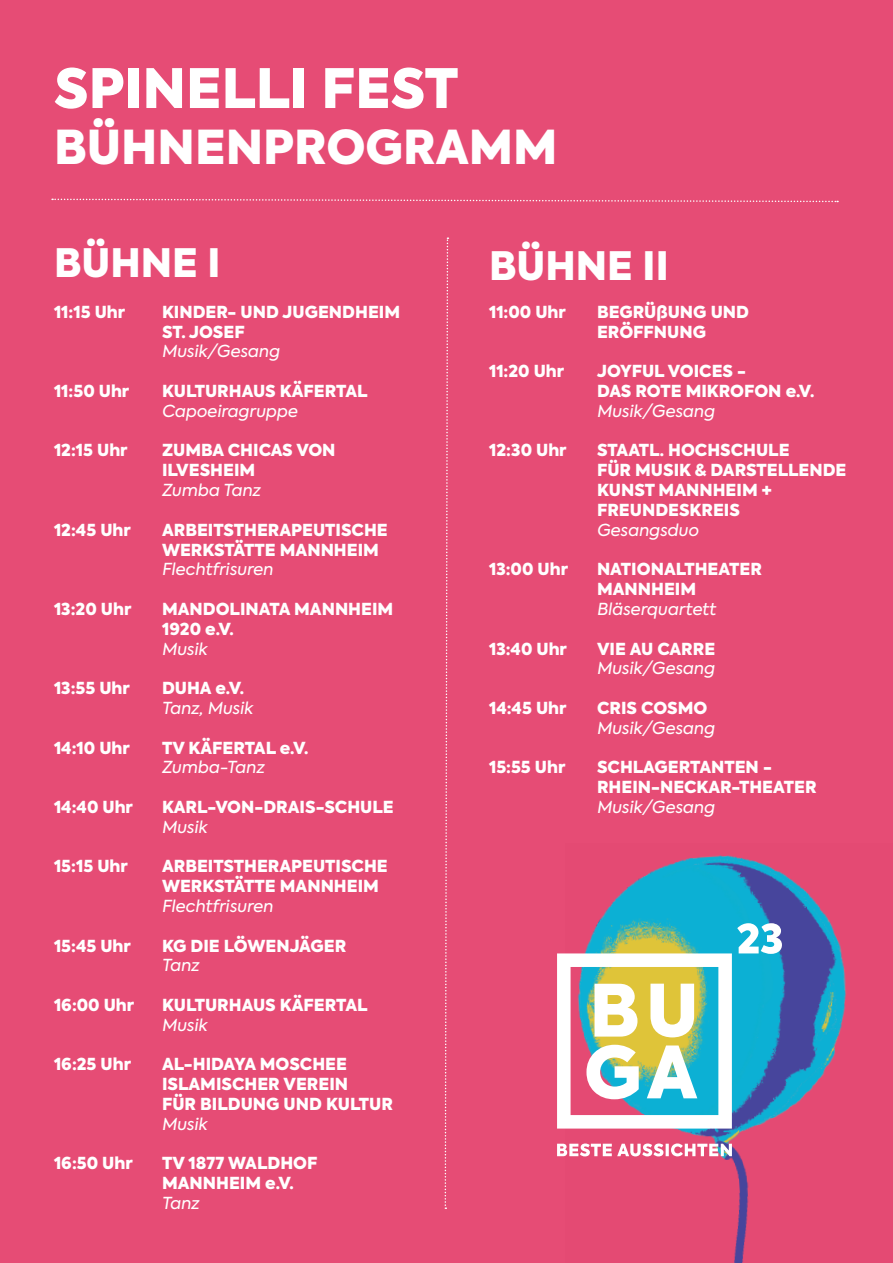
<style>
.page{position:relative;width:893px;height:1263px;background:#fff}
.page>*{position:absolute;margin:0;border:0;box-sizing:border-box;transform-origin:0 0}
.t1{font:900 54px "Axiforma";color:#fff}
.t2{font:900 46.5px "Axiforma";color:#fff}
.t3{font:900 39px "Axiforma";color:#fff}
.t4{font:900 16.5px/19.8px "Axiforma";color:#fff}
.t5{font:italic 16.5px "Axiforma";color:#fff}
</style>
<div class="page">
<div style="left:1px;top:0;width:892px;height:1263px;background:#e64c75"></div>
<img style="left:565px;top:855px;width:281px;height:408px">
<svg style="left:557px;top:923px;width:225px;height:205px;background:#98c0bd"></svg>
<svg style="left:557px;top:1143px;width:175px;height:13px"></svg>
<svg style="left:52px;top:198px;width:786px;height:5px"></svg>
<svg style="left:444px;top:237px;width:5px;height:972px"></svg>
<h1 class="t1" style="left:54px;top:50px;width:406px">SPINELLI FEST</h1>
<h2 class="t2" style="left:54px;top:114px;width:505px">BÜHNENPROGRAMM</h2>
<h3 class="t3" style="left:54px;top:235px;width:168px">BÜHNE I</h3>
<h3 class="t3" style="left:489px;top:238px;width:181px">BÜHNE II</h3>
<p class="t4" style="left:489px;top:302px;width:78px">11:00 Uhr</p>
<p class="t4" style="left:597px;top:302px;width:154px">BEGRÜßUNG UND<br>ERÖFFNUNG</p>
<p class="t4" style="left:489px;top:362px;width:77px">11:20 Uhr</p>
<p class="t4" style="left:597px;top:362px;width:219px">JOYFUL VOICES -<br>DAS ROTE MIKROFON e.V.</p>
<p class="t5" style="left:597px;top:400px;width:119px">Musik/Gesang</p>
<p class="t4" style="left:489px;top:441px;width:79px">12:30 Uhr</p>
<p class="t4" style="left:597px;top:441px;width:251px">STAATL. HOCHSCHULE<br>FÜR MUSIK &amp; DARSTELLENDE<br>KUNST MANNHEIM +<br>FREUNDESKREIS</p>
<p class="t5" style="left:597px;top:519px;width:103px">Gesangsduo</p>
<p class="t4" style="left:489px;top:560px;width:81px">13:00 Uhr</p>
<p class="t4" style="left:597px;top:560px;width:166px">NATIONALTHEATER<br>MANNHEIM</p>
<p class="t5" style="left:597px;top:598px;width:121px">Bläserquartett</p>
<p class="t4" style="left:489px;top:639px;width:79px">13:40 Uhr</p>
<p class="t4" style="left:597px;top:639px;width:120px">VIE AU CARRE</p>
<p class="t5" style="left:597px;top:658px;width:119px">Musik/Gesang</p>
<p class="t4" style="left:489px;top:698px;width:79px">14:45 Uhr</p>
<p class="t4" style="left:597px;top:698px;width:112px">CRIS COSMO</p>
<p class="t5" style="left:597px;top:717px;width:119px">Musik/Gesang</p>
<p class="t4" style="left:489px;top:758px;width:78px">15:55 Uhr</p>
<p class="t4" style="left:597px;top:758px;width:221px">SCHLAGERTANTEN -<br>RHEIN-NECKAR-THEATER</p>
<p class="t5" style="left:597px;top:796px;width:119px">Musik/Gesang</p>
<p class="t4" style="left:54px;top:302px;width:73px">11:15 Uhr</p>
<p class="t4" style="left:162px;top:302px;width:240px">KINDER- UND JUGENDHEIM<br>ST. JOSEF</p>
<p class="t5" style="left:162px;top:341px;width:119px">Musik/Gesang</p>
<p class="t4" style="left:54px;top:381px;width:77px">11:50 Uhr</p>
<p class="t4" style="left:162px;top:381px;width:207px">KULTURHAUS KÄFERTAL</p>
<p class="t5" style="left:162px;top:400px;width:137px">Capoeiragruppe</p>
<p class="t4" style="left:54px;top:441px;width:75px">12:15 Uhr</p>
<p class="t4" style="left:162px;top:441px;width:175px">ZUMBA CHICAS VON<br>ILVESHEIM</p>
<p class="t5" style="left:162px;top:479px;width:100px">Zumba Tanz</p>
<p class="t4" style="left:54px;top:520px;width:78px">12:45 Uhr</p>
<p class="t4" style="left:162px;top:520px;width:227px">ARBEITSTHERAPEUTISCHE<br>WERKSTÄTTE MANNHEIM</p>
<p class="t5" style="left:162px;top:559px;width:113px">Flechtfrisuren</p>
<p class="t4" style="left:54px;top:599px;width:79px">13:20 Uhr</p>
<p class="t4" style="left:162px;top:599px;width:233px">MANDOLINATA MANNHEIM<br>1920 e.V.</p>
<p class="t5" style="left:162px;top:638px;width:47px">Musik</p>
<p class="t4" style="left:54px;top:678px;width:77px">13:55 Uhr</p>
<p class="t4" style="left:162px;top:678px;width:84px">DUHA e.V.</p>
<p class="t5" style="left:162px;top:697px;width:93px">Tanz, Musik</p>
<p class="t4" style="left:54px;top:738px;width:77px">14:10 Uhr</p>
<p class="t4" style="left:162px;top:738px;width:148px">TV KÄFERTAL e.V.</p>
<p class="t5" style="left:162px;top:757px;width:104px">Zumba-Tanz</p>
<p class="t4" style="left:54px;top:797px;width:80px">14:40 Uhr</p>
<p class="t4" style="left:162px;top:797px;width:233px">KARL-VON-DRAIS-SCHULE</p>
<p class="t5" style="left:162px;top:816px;width:47px">Musik</p>
<p class="t4" style="left:54px;top:857px;width:75px">15:15 Uhr</p>
<p class="t4" style="left:162px;top:857px;width:227px">ARBEITSTHERAPEUTISCHE<br>WERKSTÄTTE MANNHEIM</p>
<p class="t5" style="left:162px;top:895px;width:113px">Flechtfrisuren</p>
<p class="t4" style="left:54px;top:936px;width:78px">15:45 Uhr</p>
<p class="t4" style="left:162px;top:936px;width:186px">KG DIE LÖWENJÄGER</p>
<p class="t5" style="left:162px;top:955px;width:39px">Tanz</p>
<p class="t4" style="left:54px;top:995px;width:82px">16:00 Uhr</p>
<p class="t4" style="left:162px;top:995px;width:207px">KULTURHAUS KÄFERTAL</p>
<p class="t5" style="left:162px;top:1014px;width:47px">Musik</p>
<p class="t4" style="left:54px;top:1055px;width:79px">16:25 Uhr</p>
<p class="t4" style="left:162px;top:1055px;width:232px">AL-HIDAYA MOSCHEE<br>ISLAMISCHER VEREIN<br>FÜR BILDUNG UND KULTUR</p>
<p class="t5" style="left:162px;top:1113px;width:47px">Musik</p>
<p class="t4" style="left:54px;top:1154px;width:80px">16:50 Uhr</p>
<p class="t4" style="left:162px;top:1154px;width:157px">TV 1877 WALDHOF<br>MANNHEIM e.V.</p>
<p class="t5" style="left:162px;top:1192px;width:39px">Tanz</p>
</div>
